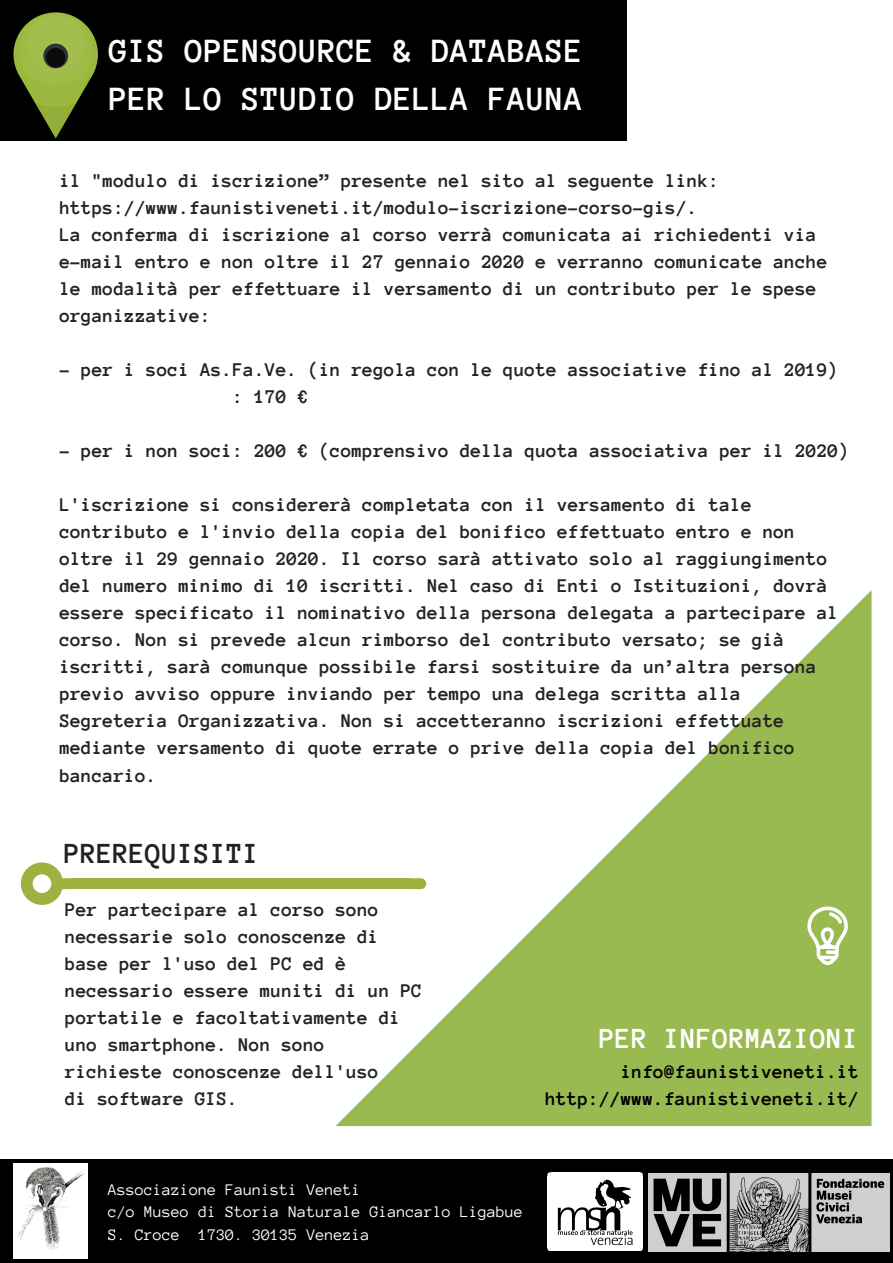
<style>
.page{position:relative;width:893px;height:1263px;background:#fff}
.page>*{position:absolute;margin:0;border:0;box-sizing:border-box;transform-origin:0 0}
.t1{font:700 34.8px/48.4px "Anonymous Pro";color:#fff}
.t2{font:700 29.85px "Anonymous Pro";color:#fff}
.t3{font:700 29.85px "Anonymous Pro";color:#222}
.t4{font:700 19.8px/27px "Anonymous Pro";color:#222}
.t5{font:700 19.8px/27px "Anonymous Pro";color:#000;text-align:right}
.t6{font:16.5px/22.5px "Anonymous Pro";color:#fff}
</style>
<div class="page">
<svg style="left:336px;top:590px;width:535px;height:536px"></svg>
<div style="left:0;top:0;width:626px;height:141px;background:#000"></div>
<svg style="left:14px;top:12px;width:84px;height:126px"></svg>
<div style="left:19px;top:13px;width:74px;height:74px;background:#9dbb45;border-radius:50%"></div>
<div style="left:27px;top:16px;width:58px;height:58px;background:#a1be4d;border-radius:50%"></div>
<div style="left:42px;top:40px;width:28px;height:28px;background:#fff;border-radius:50%;opacity:.05"></div>
<div style="left:43px;top:44px;width:25px;height:24px;background:#333;border-radius:50%"></div>
<div style="left:46px;top:48px;width:20px;height:19px;background:#0b0b0b;border-radius:50%"></div>
<svg style="left:411px;top:878px;width:15px;height:11px"></svg>
<div style="left:72px;top:878px;width:339px;height:11px;background:#9fb140"></div>
<svg style="left:21px;top:862px;width:52px;height:43px"></svg>
<div style="left:33px;top:874px;width:18px;height:19px;background:#fff;border-radius:50%"></div>
<svg style="left:807px;top:906px;width:41px;height:59px"></svg>
<div style="left:0;top:1159px;width:893px;height:104px;background:#000"></div>
<img style="left:14px;top:1163px;width:74px;height:96px">
<svg style="left:639px;top:1172px;width:4px;height:4px"></svg>
<hr style="left:639px;top:1176px;width:4px;height:72px;background:#fff">
<div style="left:551px;top:1176px;width:88px;height:72px;background:#fff"></div>
<hr style="left:551px;top:1172px;width:88px;height:4px;background:#fff">
<svg style="left:547px;top:1172px;width:4px;height:4px"></svg>
<hr style="left:547px;top:1176px;width:4px;height:72px;background:#fff">
<hr style="left:551px;top:1247px;width:88px;height:4px;background:#fff">
<svg style="left:639px;top:1248px;width:4px;height:3px"></svg>
<img style="left:557px;top:1179px;width:76px;height:66px">
<img style="left:649px;top:1173px;width:240px;height:78px">
<h1 class="t1" style="left:109px;top:27px;width:476px">GIS OPENSOURCE &amp; DATABASE<br>PER LO STUDIO DELLA FAUNA</h1>
<p class="t4" style="left:60px;top:167px;width:770px">il "modulo di iscrizione” presente nel sito al seguente link: https://www.faunistiveneti.it/modulo-iscrizione-corso-gis/.<br>La conferma di iscrizione al corso verrà comunicata ai richiedenti via e-mail entro e non oltre il 27 gennaio 2020 e verranno comunicate anche le modalità per effettuare il versamento di un contributo per le spese organizzative:</p>
<p class="t4" style="left:233px;top:356px;width:607px;text-indent:-173px">- per i soci As.Fa.Ve. (in regola con le quote associative fino al 2019) : 170 €</p>
<p class="t4" style="left:60px;top:437px;width:791px">- per i non soci: 200 € (comprensivo della quota associativa per il 2020)</p>
<p class="t4" style="left:60px;top:491px;width:781px">L'iscrizione si considererà completata con il versamento di tale contributo e l'invio della copia del bonifico effettuato entro e non oltre il 29 gennaio 2020. Il corso sarà attivato solo al raggiungimento del numero minimo di 10 iscritti. Nel caso di Enti o Istituzioni, dovrà essere specificato il nominativo della persona delegata a partecipare al corso. Non si prevede alcun rimborso del contributo versato; se già iscritti, sarà comunque possibile farsi sostituire da un’altra persona previo avviso oppure inviando per tempo una delega scritta alla Segreteria Organizzativa. Non si accetteranno iscrizioni effettuate mediante versamento di quote errate o prive della copia del bonifico bancario.</p>
<h2 class="t3" style="left:64px;top:838px;width:197px">PREREQUISITI</h2>
<p class="t4" style="left:65px;top:896px;width:359px">Per partecipare al corso sono necessarie solo conoscenze di base per l'uso del PC ed è necessario essere muniti di un PC portatile e facoltativamente di uno smartphone. Non sono richieste conoscenze dell'uso<br>di software GIS.</p>
<h2 class="t2" style="left:599px;top:1024px;width:262px">PER INFORMAZIONI</h2>
<p class="t5" style="left:545px;top:1058px;width:315px">info@faunistiveneti.it http://www.faunistiveneti.it/</p>
<p class="t6" style="left:108px;top:1178px;width:417px">Associazione Faunisti Veneti<br>c/o Museo di Storia Naturale Giancarlo Ligabue<br>S. Croce 1730. 30135 Venezia</p>
</div>
